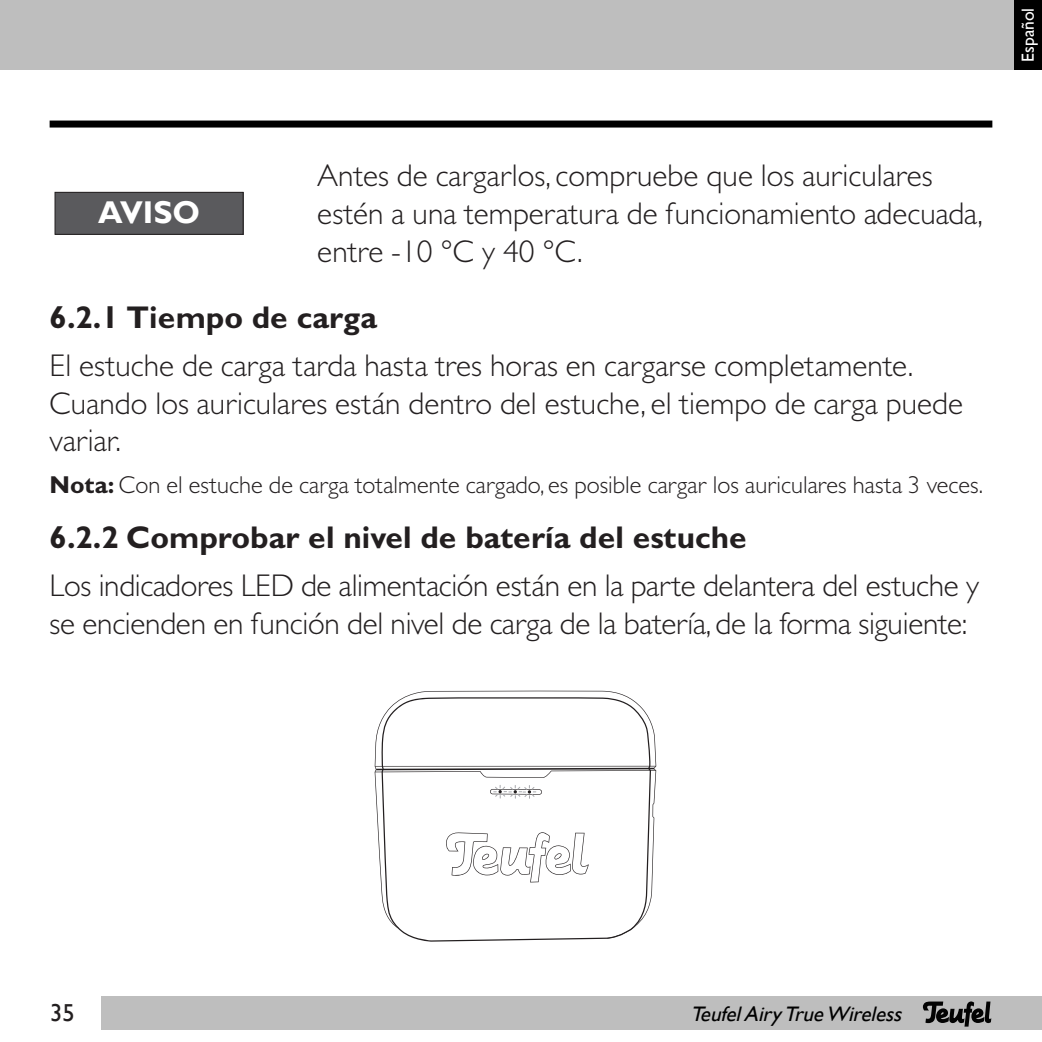
<style>
.page{position:relative;width:1042px;height:1042px;background:#fff}
.page>*{position:absolute;margin:0;border:0;box-sizing:border-box;transform-origin:0 0}
.Text{font:300 31.5px/37.8px "Gill Sans MT Pro";color:#231f20}
.Heading_3{font:700 31.5px "Gill Sans MT Pro";color:#231f20}
.t1{font:700 31.5px "Gill Sans";color:#fff}
.Text-2{font:300 24.5px "Gill Sans MT Pro";color:#231f20}
.t2{font:24.5px "Gill Sans";color:#231f20}
.t3{font:italic 21px "Gill Sans";color:#000}
.t4{font:17.5px "Gill Sans";color:#fff}
.t5{font:11.2px "Microsoft Ya Hei";color:#231f20;scale:.92 1}
.s1{font-weight:700}
</style>
<div class="page">
<div style="left:0;top:0;width:1015px;height:69px;background:#bebebe"></div>
<div style="left:50px;top:121px;width:942px;height:7px;background:#000"></div>
<div style="left:1014px;top:0;width:28px;height:69px;background:#000"></div>
<div style="left:101px;top:996px;width:941px;height:33px;background:#bebebe"></div>
<svg style="left:923px;top:1001px;width:68px;height:25px"></svg>
<div style="left:55px;top:192px;width:188px;height:42px;background:#5a5a5d"></div>
<div style="left:55px;top:192px;width:188px;height:43px;border:1px solid #231f20"></div>
<svg style="left:375px;top:690px;width:281px;height:209px"></svg>
<hr style="left:375px;top:766px;width:281px;height:1px;background:#231f20">
<hr style="left:376px;top:768px;width:278px;height:2px;background:#231f20">
<svg style="left:381px;top:697px;width:270px;height:244px"></svg>
<svg style="left:490px;top:789px;width:52px;height:5px"></svg>
<svg style="left:445px;top:829px;width:144px;height:53px"></svg>
<svg style="left:375px;top:770px;width:281px;height:8px"></svg>
<svg style="left:493px;top:785px;width:43px;height:14px"></svg>
<p class="t4" style="left:1018px;top:62px;width:55px;rotate:-90deg">Español</p>
<p class="Text" style="left:317px;top:156px;width:667px">Antes de cargarlos, compruebe que los auriculares estén a una temperatura de funcionamiento adecuada, entre -10 °C y 40 °C.</p>
<p class="Heading_3" style="left:50px;top:298px;width:329px">6.2.1 Tiempo de carga</p>
<p class="Text" style="left:50px;top:346px;width:915px">El estuche de carga tarda hasta tres horas en cargarse completamente.<br>Cuando los auriculares están dentro del estuche, el tiempo de carga puede variar.</p>
<p class="Text-2" style="left:50px;top:470px;width:935px"><span class="s1">Nota:</span> Con el estuche de carga totalmente cargado, es posible cargar los auriculares hasta 3 veces.</p>
<p class="Heading_3" style="left:50px;top:518px;width:699px">6.2.2 Comprobar el nivel de batería del estuche</p>
<p class="Text" style="left:50px;top:566px;width:931px">Los indicadores LED de alimentación están en la parte delantera del estuche y se encienden en función del nivel de carga de la batería, de la forma siguiente:</p>
<p class="t1" style="left:98px;top:193px;width:103px">AVISO</p>
<p class="t5" style="left:421px;top:351px;width:38px">Device</p>
<p class="t2" style="left:50px;top:999px;width:26px">35</p>
<p class="t3" style="left:690px;top:1002px;width:218px">TeufelAiryTrueWireless</p>
</div>
